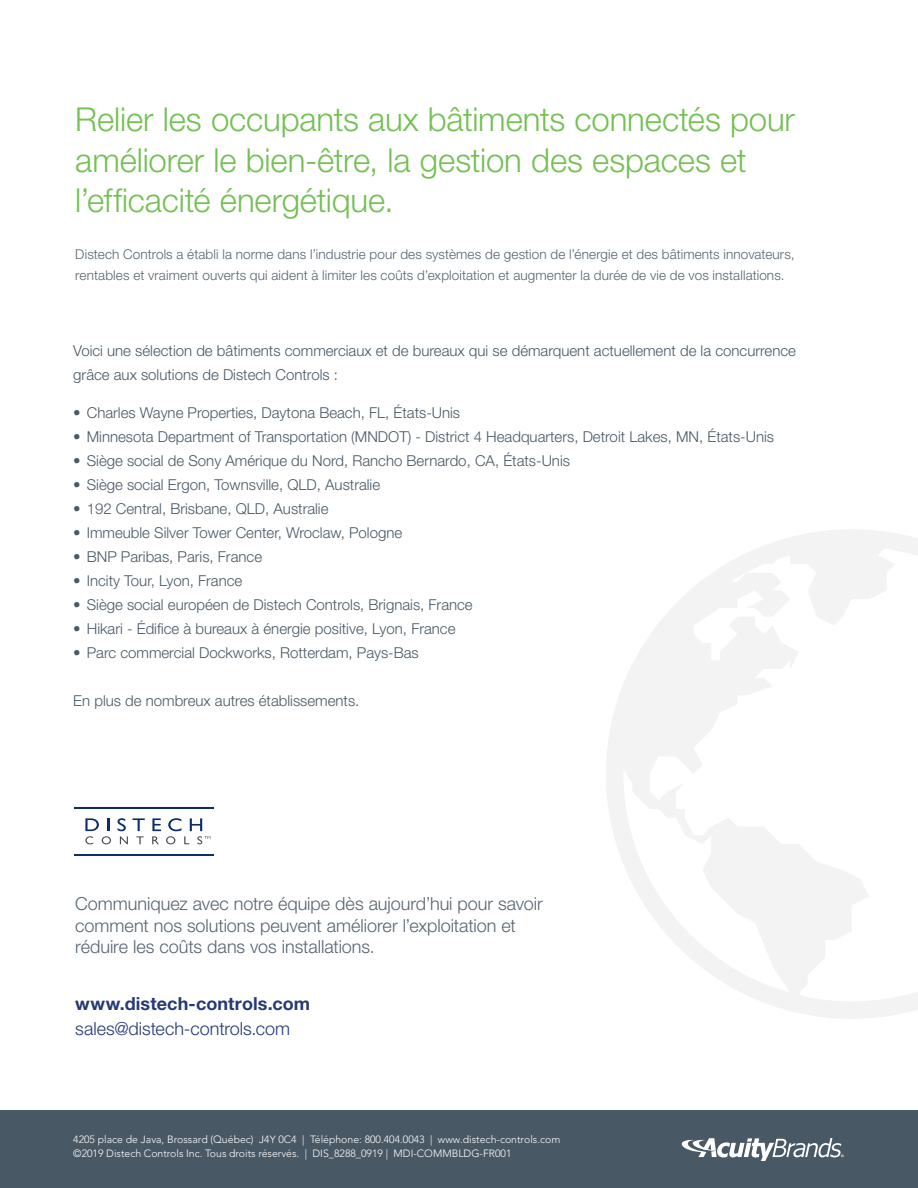
<style>
.page{position:relative;width:918px;height:1188px;background:#fff}
.page>*{position:absolute;margin:0;border:0;box-sizing:border-box;transform-origin:0 0}
.t1{font:300 33px/40.5px "Helvetica Neue LT Std";letter-spacing:-.005em;color:#74c054}
.t2{font:300 18px/21.6px "Helvetica Neue LT Std";color:#566471}
.t3{font:300 18px "Helvetica Neue LT Std";color:#253a75}
.t4{font:700 18px "Helvetica Neue LT Std";letter-spacing:.005em;color:#253a75}
.t5{font:300 15px/24px "Helvetica Neue LT Std";color:#485865}
.t6{font:300 13.5px/21px "Helvetica Neue LT Std";letter-spacing:.01em;color:#566471}
.t7{font:300 10.5px/14.4px "Avenir LT Std";color:#fff}
</style>
<div class="page">
<div style="left:0;top:1110px;width:918px;height:78px;background:#485865"></div>
<svg style="left:682px;top:1138px;width:162px;height:23px"></svg>
<hr style="left:74px;top:854px;width:139px;height:2px;background:#0d2c6c">
<hr style="left:74px;top:807px;width:139px;height:2px;background:#0d2c6c">
<svg style="left:85px;top:818px;width:26px;height:26px"></svg>
<svg style="left:118px;top:818px;width:27px;height:26px"></svg>
<svg style="left:152px;top:818px;width:58px;height:26px"></svg>
<svg style="left:606px;top:530px;width:312px;height:489px"></svg>
<h1 class="t1" style="left:75px;top:98px;width:721px">Relier les occupants aux bâtiments connectés pour améliorer le bien-être, la gestion des espaces et l’efficacité énergétique.</h1>
<p class="t6" style="left:75px;top:243px;width:721px">Distech Controls a établi la norme dans l’industrie pour des systèmes de gestion de l’énergie et des bâtiments innovateurs, rentables et vraiment ouverts qui aident à limiter les coûts d’exploitation et augmenter la durée de vie de vos installations.</p>
<p class="t5" style="left:73px;top:339px;width:724px">Voici une sélection de bâtiments commerciaux et de bureaux qui se démarquent actuellement de la concurrence grâce aux solutions de Distech Controls :</p>
<p class="t5" style="left:73px;top:400px;width:388px">• Charles Wayne Properties, Daytona Beach, FL, États-Unis</p>
<p class="t5" style="left:73px;top:424px;width:702px">• Minnesota Department of Transportation (MNDOT) - District 4 Headquarters, Detroit Lakes, MN, États-Unis</p>
<p class="t5" style="left:73px;top:448px;width:498px">• Siège social de Sony Amérique du Nord, Rancho Bernardo, CA, États-Unis</p>
<p class="t5" style="left:73px;top:472px;width:308px">• Siège social Ergon, Townsville, QLD, Australie</p>
<p class="t5" style="left:73px;top:496px;width:257px">• 192 Central, Brisbane, QLD, Australie</p>
<p class="t5" style="left:73px;top:520px;width:330px">• Immeuble Silver Tower Center, Wroclaw, Pologne</p>
<p class="t5" style="left:73px;top:544px;width:190px">• BNP Paribas, Paris, France</p>
<p class="t5" style="left:73px;top:568px;width:171px">• Incity Tour, Lyon, France</p>
<p class="t5" style="left:73px;top:592px;width:401px">• Siège social européen de Distech Controls, Brignais, France</p>
<p class="t5" style="left:73px;top:616px;width:384px">• Hikari - Édifice à bureaux à énergie positive, Lyon, France</p>
<p class="t5" style="left:73px;top:640px;width:347px">• Parc commercial Dockworks, Rotterdam, Pays-Bas</p>
<p class="t5" style="left:73px;top:688px;width:288px">En plus de nombreux autres établissements.</p>
<p class="t2" style="left:75px;top:893px;width:469px">Communiquez avec notre équipe dès aujourd’hui pour savoir comment nos solutions peuvent améliorer l’exploitation et réduire les coûts dans vos installations.</p>
<p class="t4" style="left:75px;top:993px;width:236px">www.distech-controls.com</p>
<p class="t3" style="left:75px;top:1017px;width:216px">sales@distech-controls.com</p>
<p class="t7" style="left:73px;top:1132px;width:489px">4205 place de Java, Brossard (Québec) J4Y 0C4 | Téléphone: 800.404.0043 | www.distech-controls.com ©2019 Distech Controls Inc. Tous droits réservés. | DIS_8288_0919 | MDI-COMMBLDG-FR001</p>
</div>
